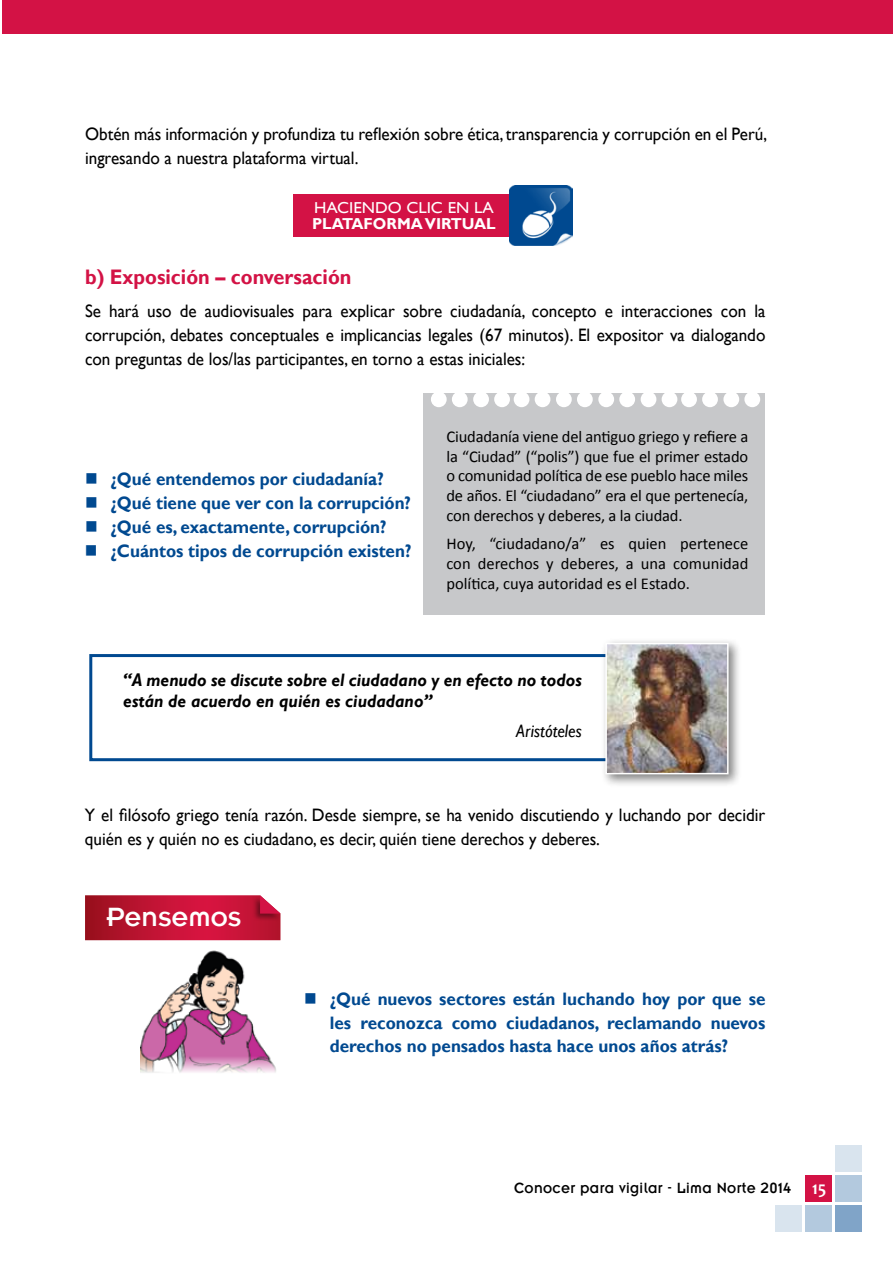
<style>
.page{position:relative;width:893px;height:1263px;background:#fff}
.page>*{position:absolute;margin:0;border:0;box-sizing:border-box;transform-origin:0 0}
.t1{font:27.15px "Emblem";color:#fff}
.t2{font:700 21px "Gill Sans";color:#d31245;scale:.95 1}
.t3{font:18px/24px "Gill Sans";color:#000;scale:.95 1}
.t4{font:700 18px/24px "Gill Sans";color:#004990;scale:.95 1}
.t5{font:italic 700 18px/21px "Gill Sans";color:#000;scale:.95 1}
.t6{font:italic 18px "Gill Sans";color:#000;scale:.95 1}
.t7{font:16.5px/19.8px "Calibri";letter-spacing:-.01em;color:#000;text-align:justify}
.t8{font:700 15.9px "Gill Sans";color:#fff}
.t9{font:15.9px "Gill Sans";color:#fff;scale:1.07 1}
.t10{font:15.15px "Emblem";letter-spacing:.025em;color:#000;scale:.95 1}
.s1{font-family:"Candara";font-weight:700;font-size:18.45px;color:#fff}
</style>
<div class="page">
<div style="left:835px;top:1205px;width:27px;height:26px;background:#80a4c8"></div>
<div style="left:805px;top:1175px;width:27px;height:27px;background:#d31245"></div>
<div style="left:805px;top:1205px;width:27px;height:26px;background:#b3c9de"></div>
<div style="left:835px;top:1175px;width:27px;height:27px;background:#b3c9de"></div>
<div style="left:835px;top:1145px;width:27px;height:27px;background:#d9e4ee"></div>
<div style="left:775px;top:1205px;width:27px;height:26px;background:#d9e4ee"></div>
<div style="left:3px;top:0;width:890px;height:34px;background:#d31245"></div>
<svg style="left:85px;top:895px;width:196px;height:45px;background:#c01938"></svg>
<div style="left:423px;top:393px;width:342px;height:222px;background:#c7c8ca"></div>
<svg style="left:431px;top:393px;width:329px;height:14px"></svg>
<div style="left:89px;top:654px;width:544px;height:107px;border:3px solid #004990"></div>
<div style="left:601px;top:638px;width:141px;height:150px;background:#000;opacity:.5"></div>
<img style="left:608px;top:646px;width:118px;height:125px">
<div style="left:605px;top:643px;width:124px;height:131px;border:2px solid #fff"></div>
<img style="left:140px;top:950px;width:136px;height:123px">
<div style="left:293px;top:195px;width:235px;height:42px;background:#d31245"></div>
<img style="left:510px;top:185px;width:63px;height:60px">
<p class="t3" style="left:85px;top:122px;width:720px">Obtén más información y profundiza tu reflexión sobre ética, transparencia y corrupción en el Perú, ingresando a nuestra plataforma virtual.</p>
<p class="t9" style="left:314px;top:199px;width:23px">Haciendo</p>
<p class="t9" style="left:406px;top:199px;width:20px">Clic</p>
<p class="t9" style="left:448px;top:199px;width:35px">en la</p>
<p class="t8" style="left:312px;top:214px;width:185px">plataforma virtual</p>
<p class="t2" style="left:85px;top:264px;width:282px">b) Exposición – conversación</p>
<p class="t3" style="left:85px;top:299px;width:718px;text-align:justify">Se hará uso de audiovisuales para explicar sobre ciudadanía, concepto e interacciones con la corrupción, debates conceptuales e implicancias legales (67 minutos). El expositor va dialogando con preguntas de los/las participantes, en torno a estas iniciales:</p>
<p class="t4" style="left:110px;top:467px;width:318px">¿Qué entendemos por ciudadanía? ¿Qué tiene que ver con la corrupción? ¿Qué es, exactamente, corrupción? ¿Cuántos tipos de corrupción existen?</p>
<p class="t7" style="left:446px;top:427px;width:303px">Ciudadanía viene del antiguo griego y refiere a la “Ciudad” (“polis”) que fue el primer estado o comunidad política de ese pueblo hace miles de años. El “ciudadano” era el que pertenecía, con derechos y deberes, a la ciudad.</p>
<p class="t7" style="left:446px;top:534px;width:303px">Hoy, “ciudadano/a” es quien pertenece con derechos y deberes, a una comunidad política, cuya autoridad es el Estado.</p>
<p class="t5" style="left:123px;top:670px;width:484px">“A menudo se discute sobre el ciudadano y en efecto no todos están de acuerdo en quién es ciudadano”</p>
<p class="t6" style="left:516px;top:720px;width:70px">Aristóteles</p>
<p class="t3" style="left:85px;top:803px;width:718px">Y el filósofo griego tenía razón. Desde siempre, se ha venido discutiendo y luchando por decidir quién es y quién no es ciudadano, es decir, quién tiene derechos y deberes.</p>
<h1 class="t1" style="left:106px;top:904px;width:136px">Pensemos</h1>
<p class="t4" style="left:330px;top:987px;width:460px;text-align:justify">¿Qué nuevos sectores están luchando hoy por que se les reconozca como ciudadanos, reclamando nuevos derechos no pensados hasta hace unos años atrás?</p>
<p class="t10" style="left:514px;top:1180px;width:330px">Conocer para vigilar - Lima Norte 2014 <span class="s1">15</span></p>
</div>
